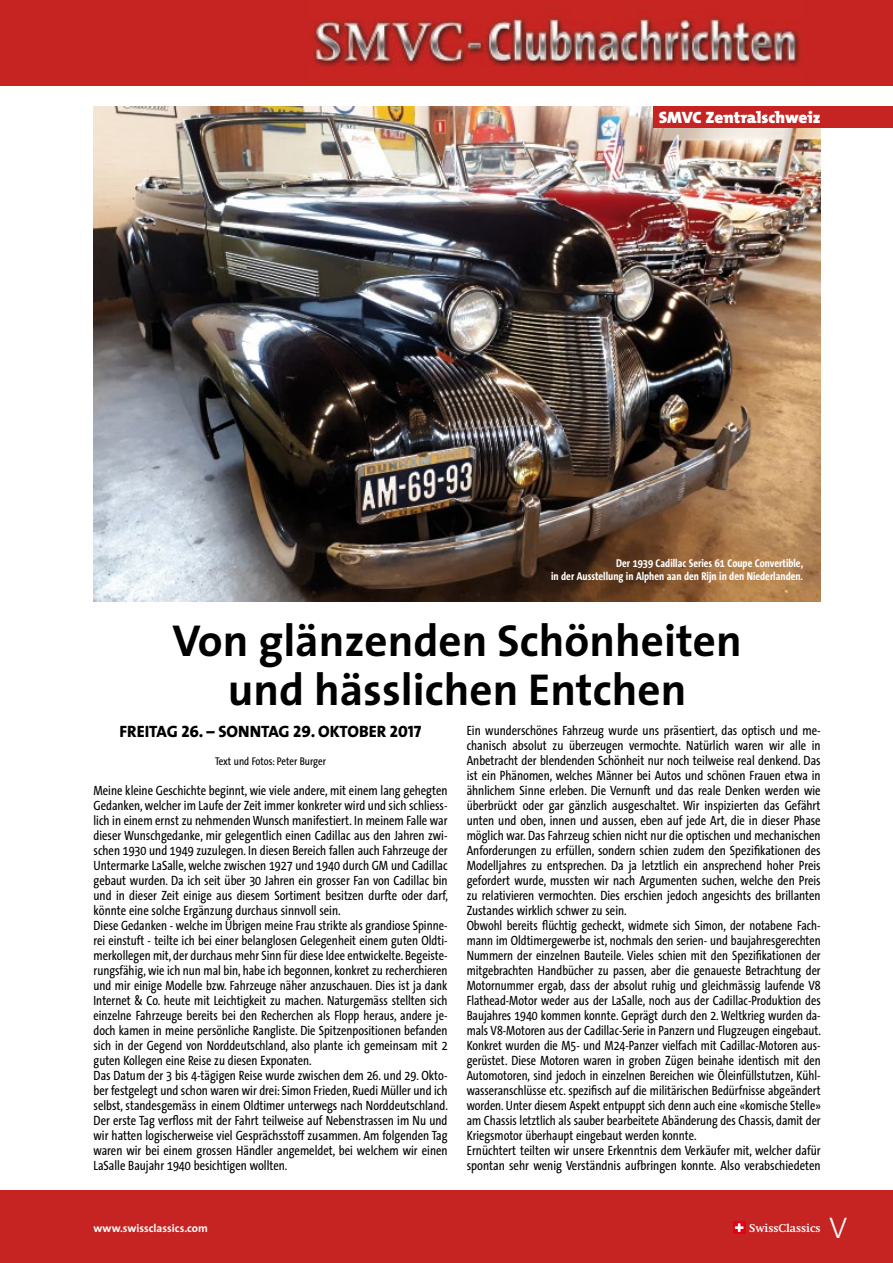
<style>
.page{position:relative;width:893px;height:1263px;background:#fff}
.page>*{position:absolute;margin:0;border:0;box-sizing:border-box;transform-origin:0 0}
.t1{font:700 45px/49.5px "The Sans";color:#000;text-align:center}
.t2{font:30px "The Sans Light Caps";color:#fff}
.t3{font:16.5px "The Sans Extra Bold Caps";color:#000}
.t4{font:900 16.5px "The Mix";color:#fff;scale:1.04 1}
.t5{font:13.5px/15px "The Sans Condensed";color:#000}
.t6{font:700 11.4px/13.6px "The Sans Condensed";color:#fff;text-align:right}
.t7{font:11.25px "The Sans Condensed";color:#000}
.t8{font:700 11.25px "The Sans";color:#fff}
.t9{font:700 11.25px "Swift";color:#fff}
</style>
<div class="page">
<img style="left:94px;top:106px;width:727px;height:496px">
<div style="left:653px;top:106px;width:240px;height:22px;background:#c62422"></div>
<div style="left:0;top:0;width:893px;height:85px;background:#c62422"></div>
<img style="left:309px;top:16px;width:492px;height:51px">
<div style="left:0;top:1191px;width:893px;height:72px;background:#c62422"></div>
<div style="left:733px;top:1221px;width:12px;height:13px;background:#e2001a"></div>
<svg style="left:735px;top:1223px;width:8px;height:9px"></svg>
<p class="t4" style="left:659px;top:103px;width:157px">SMVC Zentralschweiz</p>
<p class="t6" style="left:551px;top:556px;width:254px">Der 1939 Cadillac Series 61 Coupe Convertible,<br>in der Ausstellung in Alphen aan den Rijn in den Niederlanden.</p>
<h1 class="t1" style="left:172px;top:614px;width:571px">Von glänzenden Schönheiten und hässlichen Entchen</h1>
<p class="t3" style="left:120px;top:717px;width:303px">FREITAG 26. – SONNTAG 29. OKTOBER 2017</p>
<p class="t7" style="left:215px;top:755px;width:112px">Text und Fotos: Peter Burger</p>
<p class="t5" style="left:94px;top:783px;width:356px">Meine kleine Geschichte beginnt, wie viele andere, mit einem lang gehegten Gedanken, welcher im Laufe der Zeit immer konkreter wird und sich schliess&shy;lich in einem ernst zu nehmenden Wunsch manifestiert. In meinem Falle war dieser Wunschgedanke, mir gelegentlich einen Cadillac aus den Jahren zwi&shy;schen 1930 und 1949 zuzulegen. In diesen Bereich fallen auch Fahrzeuge der Untermarke LaSalle, welche zwischen 1927 und 1940 durch GM und Cadillac gebaut wurden. Da ich seit über 30 Jahren ein grosser Fan von Cadillac bin und in dieser Zeit einige aus diesem Sortiment besitzen durfte oder darf, könnte eine solche Ergänzung durchaus sinnvoll sein.<br>Diese Gedanken - welche im Übrigen meine Frau strikte als grandiose Spinne&shy;rei einstuft - teilte ich bei einer belanglosen Gelegenheit einem guten Oldti&shy;merkollegen mit, der durchaus mehr Sinn für diese Idee entwickelte. Begeiste&shy;rungsfähig, wie ich nun mal bin, habe ich begonnen, konkret zu recherchieren und mir einige Modelle bzw. Fahrzeuge näher anzuschauen. Dies ist ja dank Internet &amp; Co. heute mit Leichtigkeit zu machen. Naturgemäss stellten sich einzelne Fahrzeuge bereits bei den Recherchen als Flopp heraus, andere je&shy;doch kamen in meine persönliche Rangliste. Die Spitzenpositionen befanden sich in der Gegend von Norddeutschland, also plante ich gemeinsam mit 2 guten Kollegen eine Reise zu diesen Exponaten.<br>Das Datum der 3 bis 4-tägigen Reise wurde zwischen dem 26. und 29. Okto&shy;ber festgelegt und schon waren wir drei: Simon Frieden, Ruedi Müller und ich selbst, standesgemäss in einem Oldtimer unterwegs nach Norddeutschland.<br>Der erste Tag verfloss mit der Fahrt teilweise auf Nebenstrassen im Nu und wir hatten logischerweise viel Gesprächsstoff zusammen. Am folgenden Tag waren wir bei einem grossen Händler angemeldet, bei welchem wir einen LaSalle Baujahr 1940 besichtigen wollten.</p>
<p class="t5" style="left:467px;top:723px;width:356px">Ein wunderschönes Fahrzeug wurde uns präsentiert, das optisch und me&shy;chanisch absolut zu überzeugen vermochte. Natürlich waren wir alle in Anbetracht der blendenden Schönheit nur noch teilweise real denkend. Das ist ein Phänomen, welches Männer bei Autos und schönen Frauen etwa in ähnlichem Sinne erleben. Die Vernunft und das reale Denken werden wie überbrückt oder gar gänzlich ausgeschaltet. Wir inspizierten das Gefährt unten und oben, innen und aussen, eben auf jede Art, die in dieser Phase möglich war. Das Fahrzeug schien nicht nur die optischen und mechanischen Anforderungen zu erfüllen, sondern schien zudem den Spezifikationen des Modelljahres zu entsprechen. Da ja letztlich ein ansprechend hoher Preis gefordert wurde, mussten wir nach Argumenten suchen, welche den Preis zu relativieren vermochten. Dies erschien jedoch angesichts des brillanten Zustandes wirklich schwer zu sein.<br>Obwohl bereits flüchtig gecheckt, widmete sich Simon, der notabene Fach&shy;mann im Oldtimergewerbe ist, nochmals den serien- und baujahresgerechten Nummern der einzelnen Bauteile. Vieles schien mit den Spezifikationen der mitgebrachten Handbücher zu passen, aber die genaueste Betrachtung der Motornummer ergab, dass der absolut ruhig und gleichmässig laufende V8<br>Flathead-Motor weder aus der LaSalle, noch aus der Cadillac-Produktion des Baujahres 1940 kommen konnte. Geprägt durch den 2. Weltkrieg wurden da&shy;mals V8-Motoren aus der Cadillac-Serie in Panzern und Flugzeugen eingebaut.<br>Konkret wurden die M5- und M24-Panzer vielfach mit Cadillac-Motoren aus&shy;gerüstet. Diese Motoren waren in groben Zügen beinahe identisch mit den Automotoren, sind jedoch in einzelnen Bereichen wie Öleinfüllstutzen, Kühl&shy;wasseranschlüsse etc. spezifisch auf die militärischen Bedürfnisse abgeändert worden. Unter diesem Aspekt entpuppt sich denn auch eine «komische Stelle» am Chassis letztlich als sauber bearbeitete Abänderung des Chassis, damit der Kriegsmotor überhaupt eingebaut werden konnte.<br>Ernüchtert teilten wir unsere Erkenntnis dem Verkäufer mit, welcher dafür spontan sehr wenig Verständnis aufbringen konnte. Also verabschiedeten</p>
<p class="t8" style="left:94px;top:1219px;width:116px">www.swissclassics.com</p>
<p class="t9" style="left:749px;top:1221px;width:73px">SwissClassics</p>
<h2 class="t2" style="left:829px;top:1203px;width:20px">V</h2>
</div>
